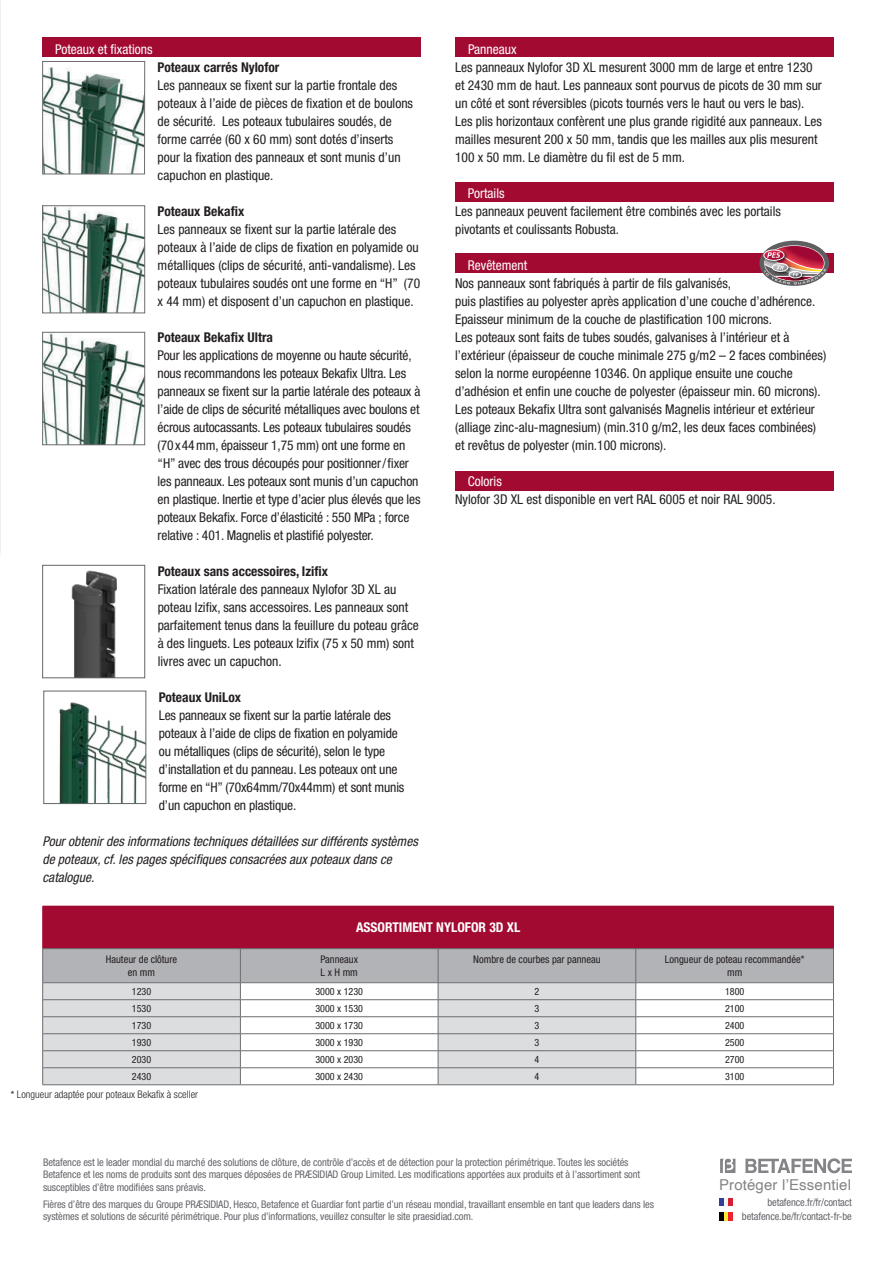
<style>
.page{position:relative;width:893px;height:1263px;background:#fff}
.page>*{position:absolute;margin:0;border:0;box-sizing:border-box;transform-origin:0 0}
.t1{font:15px "Helvetica";letter-spacing:.01em;color:#848488}
.t2{font:condensed 13.5px/18px "Helvetica Neue LT Std";color:#231f20}
.t3{font:italic condensed 13.5px/18px "Helvetica Neue LT Std";color:#231f20}
.t4{font:700 condensed 13.5px "Helvetica Neue LT Std";color:#231f20}
.t5{font:condensed 13.5px "Helvetica Neue LT Std";color:#fff}
.t6{font:700 condensed 13.5px "Helvetica Neue LT Std";color:#fff}
.t7{font:condensed 10.5px/12.6px "Helvetica Neue LT Std";letter-spacing:-.01em;color:#64656a}
.t8{font:condensed 10.5px/13.5px "Helvetica Neue LT Std";color:#231f20;text-align:center}
.t9{font:300 condensed 10.5px "Helvetica Neue LT Std";color:#231f20}
.t10{font:condensed 10.05px "Helvetica Neue LT Std";color:#231f20}
.s1{font-weight:400;font-size:10.05px}
</style>
<div class="page">
<svg style="left:745px;top:1158px;width:107px;height:15px"></svg>
<svg style="left:720px;top:1159px;width:15px;height:14px"></svg>
<div style="left:719px;top:1198px;width:5px;height:8px;background:#304094"></div>
<div style="left:724px;top:1198px;width:5px;height:8px;background:#f2f5f5"></div>
<svg style="left:729px;top:1198px;width:4px;height:8px"></svg>
<div style="left:719px;top:1212px;width:5px;height:9px;background:#000"></div>
<div style="left:724px;top:1212px;width:5px;height:9px;background:#fce833"></div>
<svg style="left:729px;top:1212px;width:4px;height:9px"></svg>
<div style="left:455px;top:471px;width:379px;height:19px;background:#a30a32"></div>
<div style="left:455px;top:254px;width:379px;height:19px;background:#a30a32"></div>
<div style="left:455px;top:182px;width:379px;height:19px;background:#a30a32"></div>
<div style="left:455px;top:38px;width:379px;height:19px;background:#a30a32"></div>
<div style="left:42px;top:38px;width:379px;height:19px;background:#a30a32"></div>
<div style="left:42px;top:906px;width:792px;height:183px;background:linear-gradient(to right,#fff,#fff)"></div>
<div style="left:43px;top:906px;width:790px;height:43px;background:#a30a32"></div>
<hr style="left:42px;top:906px;width:1px;height:42px;background:#a30a32">
<hr style="left:42px;top:948px;width:198px;height:1px;background:#6c6d70">
<hr style="left:240px;top:948px;width:198px;height:1px;background:#6c6d70">
<hr style="left:438px;top:948px;width:198px;height:1px;background:#6c6d70">
<hr style="left:636px;top:948px;width:198px;height:1px;background:#6c6d70">
<svg style="left:42px;top:949px;width:792px;height:135px"></svg>
<hr style="left:42px;top:1084px;width:198px;height:1px;background:#6c6d70">
<hr style="left:240px;top:1084px;width:198px;height:1px;background:#6c6d70">
<hr style="left:438px;top:1084px;width:198px;height:1px;background:#6c6d70">
<hr style="left:636px;top:1084px;width:198px;height:1px;background:#6c6d70">
<img style="left:0;top:0;width:1px;height:553px">
<svg style="left:759px;top:241px;width:70px;height:45px"></svg>
<img style="left:71px;top:570px;width:46px;height:106px">
<div style="left:42px;top:565px;width:103px;height:113px;border:1px solid #606667"></div>
<img style="left:59px;top:702px;width:85px;height:100px">
<div style="left:44px;top:691px;width:102px;height:113px;border:1px solid #606667"></div>
<img style="left:44px;top:208px;width:99px;height:103px">
<div style="left:42px;top:206px;width:103px;height:107px;border:1px solid #6c6d70"></div>
<img style="left:44px;top:67px;width:99px;height:105px">
<div style="left:42px;top:61px;width:103px;height:113px;border:1px solid #6c6d70"></div>
<img style="left:44px;top:334px;width:99px;height:109px">
<div style="left:42px;top:332px;width:103px;height:113px;border:1px solid #6c6d70"></div>
<p class="t5" style="left:55px;top:41px;width:99px">Poteaux et fixations</p>
<p class="t4" style="left:158px;top:59px;width:123px">Poteaux carrés Nylofor</p>
<p class="t2" style="left:158px;top:76px;width:257px">Les panneaux se fixent sur la partie frontale des poteaux à l’aide de pièces de fixation et de boulons de sécurité. Les poteaux tubulaires soudés, de forme carrée (60 x 60 mm) sont dotés d’inserts pour la fixation des panneaux et sont munis d’un capuchon en plastique.</p>
<p class="t4" style="left:158px;top:203px;width:88px">Poteaux Bekafix</p>
<p class="t2" style="left:158px;top:220px;width:264px">Les panneaux se fixent sur la partie latérale des poteaux à l’aide de clips de fixation en polyamide ou métalliques (clips de sécurité, anti-vandalisme). Les poteaux tubulaires soudés ont une forme en “H” (70 x 44 mm) et disposent d’un capuchon en plastique.</p>
<p class="t4" style="left:158px;top:329px;width:117px">Poteaux Bekafix Ultra</p>
<p class="t2" style="left:158px;top:346px;width:264px">Pour les applications de moyenne ou haute sécurité, nous recommandons les poteaux Bekafix Ultra. Les panneaux se fixent sur la partie latérale des poteaux à l’aide de clips de sécurité métalliques avec boulons et écrous autocassants. Les poteaux tubulaires soudés (70x44mm, épaisseur 1,75 mm) ont une forme en “H” avec des trous découpés pour positionner/fixer les panneaux. Les poteaux sont munis d’un capuchon en plastique. Inertie et type d’acier plus élevés que les poteaux Bekafix. Force d’élasticité : 550 MPa ; force relative : 401. Magnelis et plastifié polyester.</p>
<p class="t4" style="left:158px;top:563px;width:172px">Poteaux sans accessoires, Izifix</p>
<p class="t2" style="left:158px;top:580px;width:263px">Fixation latérale des panneaux Nylofor 3D XL au poteau Izifix, sans accessoires. Les panneaux sont parfaitement tenus dans la feuillure du poteau grâce à des linguets. Les poteaux Izifix (75 x 50 mm) sont livres avec un capuchon.</p>
<p class="t4" style="left:159px;top:689px;width:84px">Poteaux UniLox</p>
<p class="t2" style="left:159px;top:706px;width:247px">Les panneaux se fixent sur la partie latérale des poteaux à l’aide de clips de fixation en polyamide ou métalliques (clips de sécurité), selon le type d’installation et du panneau. Les poteaux ont une forme en “H” (70x64mm/70x44mm) et sont munis d’un capuchon en plastique.</p>
<p class="t3" style="left:42px;top:833px;width:377px">Pour obtenir des informations techniques détaillées sur différents systèmes de poteaux, cf. les pages spécifiques consacrées aux poteaux dans ce catalogue.</p>
<p class="t5" style="left:468px;top:41px;width:50px">Panneaux</p>
<p class="t2" style="left:455px;top:58px;width:368px">Les panneaux Nylofor 3D XL mesurent 3000 mm de large et entre 1230 et 2430 mm de haut. Les panneaux sont pourvus de picots de 30 mm sur un côté et sont réversibles (picots tournés vers le haut ou vers le bas).<br>Les plis horizontaux confèrent une plus grande rigidité aux panneaux. Les mailles mesurent 200 x 50 mm, tandis que les mailles aux plis mesurent 100 x 50 mm. Le diamètre du fil est de 5 mm.</p>
<p class="t5" style="left:468px;top:185px;width:38px">Portails</p>
<p class="t2" style="left:455px;top:202px;width:327px">Les panneaux peuvent facilement être combinés avec les portails pivotants et coulissants Robusta.</p>
<p class="t5" style="left:468px;top:257px;width:61px">Revêtement</p>
<p class="t2" style="left:455px;top:274px;width:373px">Nos panneaux sont fabriqués à partir de fils galvanisés,<br>puis plastifies au polyester après application d’une couche d’adhérence.<br>Epaisseur minimum de la couche de plastification 100 microns.<br>Les poteaux sont faits de tubes soudés, galvanises à l’intérieur et à l’extérieur (épaisseur de couche minimale 275 g/m2 – 2 faces combinées) selon la norme européenne 10346. On applique ensuite une couche d’adhésion et enfin une couche de polyester (épaisseur min. 60 microns).<br>Les poteaux Bekafix Ultra sont galvanisés Magnelis intérieur et extérieur (alliage zinc-alu-magnesium) (min.310 g/m2, les deux faces combinées) et revêtus de polyester (min.100 microns).</p>
<p class="t5" style="left:468px;top:473px;width:35px">Coloris</p>
<p class="t2" style="left:455px;top:490px;width:322px">Nylofor 3D XL est disponible en vert RAL 6005 et noir RAL 9005.</p>
<p class="t6" style="left:356px;top:919px;width:166px">ASSORTIMENT NYLOFOR 3D XL</p>
<p class="t8" style="left:106px;top:952px;width:73px">Hauteur de clôture en mm</p>
<p class="t8" style="left:320px;top:952px;width:39px;text-align:left">Panneaux<br>L x H mm</p>
<p class="t8" style="left:473px;top:952px;width:129px">Nombre de courbes par panneau</p>
<p class="t8" style="left:665px;top:952px;width:141px">Longueur de poteau recommandée* mm</p>
<p class="t10" style="left:132px;top:985px;width:21px">1230</p>
<p class="t10" style="left:315px;top:985px;width:49px">3000 x 1230</p>
<p class="t10" style="left:534px;top:985px;width:6px">2</p>
<p class="t10" style="left:725px;top:985px;width:21px">1800</p>
<p class="t10" style="left:132px;top:1002px;width:21px">1530</p>
<p class="t10" style="left:315px;top:1002px;width:49px">3000 x 1530</p>
<p class="t10" style="left:534px;top:1002px;width:6px">3</p>
<p class="t10" style="left:725px;top:1002px;width:21px">2100</p>
<p class="t10" style="left:132px;top:1019px;width:21px">1730</p>
<p class="t10" style="left:315px;top:1019px;width:49px">3000 x 1730</p>
<p class="t10" style="left:534px;top:1019px;width:6px">3</p>
<p class="t10" style="left:725px;top:1019px;width:21px">2400</p>
<p class="t10" style="left:132px;top:1036px;width:21px">1930</p>
<p class="t10" style="left:315px;top:1036px;width:49px">3000 x 1930</p>
<p class="t10" style="left:534px;top:1036px;width:6px">3</p>
<p class="t10" style="left:725px;top:1036px;width:21px">2500</p>
<p class="t10" style="left:132px;top:1053px;width:21px">2030</p>
<p class="t10" style="left:315px;top:1053px;width:49px">3000 x 2030</p>
<p class="t10" style="left:534px;top:1053px;width:6px">4</p>
<p class="t10" style="left:725px;top:1053px;width:21px">2700</p>
<p class="t10" style="left:132px;top:1070px;width:21px">2430</p>
<p class="t10" style="left:315px;top:1070px;width:49px">3000 x 2430</p>
<p class="t10" style="left:534px;top:1070px;width:6px">4</p>
<p class="t10" style="left:725px;top:1070px;width:21px">3100</p>
<p class="t9" style="left:11px;top:1088px;width:189px"><span class="s1">*</span> Longueur adaptée pour poteaux Bekafix à sceller</p>
<p class="t7" style="left:43px;top:1156px;width:599px">Betafence est le leader mondial du marché des solutions de clôture, de contrôle d’accès et de détection pour la protection périmétrique. Toutes les sociétés<br>Betafence et les noms de produits sont des marques déposées de PRÆSIDIAD Group Limited. Les modifications apportées aux produits et à l’assortiment sont susceptibles d’être modifiées sans préavis.</p>
<p class="t7" style="left:43px;top:1198px;width:612px">Fières d’être des marques du Groupe PRÆSIDIAD, Hesco, Betafence et Guardiar font partie d’un réseau mondial, travaillant ensemble en tant que leaders dans les systèmes et solutions de sécurité périmétrique. Pour plus d’informations, veuillez consulter le site praesidiad.com.</p>
<p class="t7" style="left:742px;top:1195px;width:111px;line-height:14.7px;text-align:right">betafence.fr/fr/contact betafence.be/fr/contact-fr-be</p>
<p class="t1" style="left:719px;top:1173px;width:134px">Protéger l’Essentiel</p>
</div>
